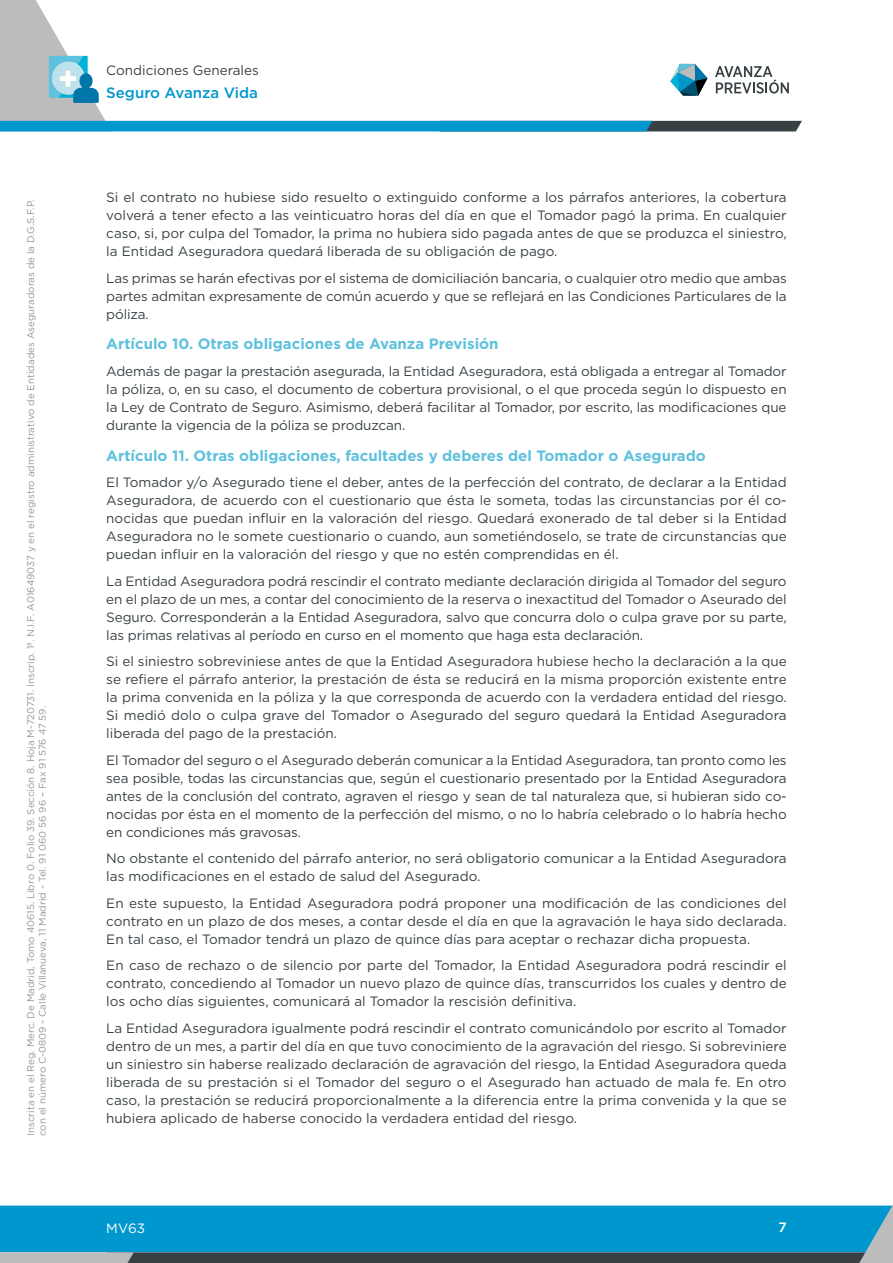
<style>
.page{position:relative;width:893px;height:1263px;background:#fff}
.page>*{position:absolute;margin:0;border:0;box-sizing:border-box;transform-origin:0 0}
.t1{font:700 15px "Gotham";color:#5ec1de}
.t2{font:500 15px "Gotham";color:#0097cc}
.t3{font:13.5px/18px "Gotham";color:#384044;text-align:justify}
.t4{font:13.5px "Gotham";color:#fff}
.t5{font:500 13.5px "Gotham";color:#fff}
.t6{font:9.75px/11.7px "Gotham";color:#92979b}
</style>
<div class="page">
<svg style="left:0;top:1205px;width:893px;height:58px;background:#148db9"></svg>
<svg style="left:0;top:0;width:802px;height:131px"></svg>
<p class="t3" style="left:106px;top:61px;width:154px">Condiciones Generales</p>
<p class="t2" style="left:106px;top:83px;width:153px">Seguro Avanza Vida</p>
<p class="t6" style="left:25px;top:1136px;width:938px;rotate:-90deg">Inscrita en el Reg. Merc. De Madrid, Tomo 40615. Libro 0. Folio 39. Sección 8. Hoja M-720731. Inscrip. 1ª. N.I.F. A01649037 y en el registro administrativo de Entidades Aseguradoras de la D.G.S.F.P. con el número C-0809 - Calle Villanueva, 11 Madrid - Tel. 91 060 56 96 – Fax 91 576 47 59.</p>
<p class="t3" style="left:106px;top:188px;width:682px">Si el contrato no hubiese sido resuelto o extinguido conforme a los párrafos anteriores, la cobertura volverá a tener efecto a las veinticuatro horas del día en que el Tomador pagó la prima. En cualquier caso, si, por culpa del Tomador, la prima no hubiera sido pagada antes de que se produzca el siniestro, la Entidad Aseguradora quedará liberada de su obligación de pago.</p>
<p class="t3" style="left:106px;top:269px;width:682px">Las primas se harán efectivas por el sistema de domiciliación bancaria, o cualquier otro medio que ambas partes admitan expresamente de común acuerdo y que se reflejará en las Condiciones Particulares de la póliza.</p>
<p class="t1" style="left:106px;top:334px;width:394px">Artículo 10. Otras obligaciones de Avanza Previsión</p>
<p class="t3" style="left:106px;top:362px;width:682px">Además de pagar la prestación asegurada, la Entidad Aseguradora, está obligada a entregar al Tomador la póliza, o, en su caso, el documento de cobertura provisional, o el que proceda según lo dispuesto en la Ley de Contrato de Seguro. Asimismo, deberá facilitar al Tomador, por escrito, las modificaciones que durante la vigencia de la póliza se produzcan.</p>
<p class="t1" style="left:106px;top:445px;width:601px">Artículo 11. Otras obligaciones, facultades y deberes del Tomador o Asegurado</p>
<p class="t3" style="left:106px;top:473px;width:682px">El Tomador y/o Asegurado tiene el deber, antes de la perfección del contrato, de declarar a la Entidad Aseguradora, de acuerdo con el cuestionario que ésta le someta, todas las circunstancias por él co&shy;nocidas que puedan influir en la valoración del riesgo. Quedará exonerado de tal deber si la Entidad Aseguradora no le somete cuestionario o cuando, aun sometiéndoselo, se trate de circunstancias que puedan influir en la valoración del riesgo y que no estén comprendidas en él.</p>
<p class="t3" style="left:106px;top:572px;width:682px">La Entidad Aseguradora podrá rescindir el contrato mediante declaración dirigida al Tomador del seguro en el plazo de un mes, a contar del conocimiento de la reserva o inexactitud del Tomador o Aseurado del Seguro. Corresponderán a la Entidad Aseguradora, salvo que concurra dolo o culpa grave por su parte, las primas relativas al período en curso en el momento que haga esta declaración.</p>
<p class="t3" style="left:106px;top:652px;width:682px">Si el siniestro sobreviniese antes de que la Entidad Aseguradora hubiese hecho la declaración a la que se refiere el párrafo anterior, la prestación de ésta se reducirá en la misma proporción existente entre la prima convenida en la póliza y la que corresponda de acuerdo con la verdadera entidad del riesgo.<br>Si medió dolo o culpa grave del Tomador o Asegurado del seguro quedará la Entidad Aseguradora liberada del pago de la prestación.</p>
<p class="t3" style="left:106px;top:751px;width:682px">El Tomador del seguro o el Asegurado deberán comunicar a la Entidad Aseguradora, tan pronto como les sea posible, todas las circunstancias que, según el cuestionario presentado por la Entidad Aseguradora antes de la conclusión del contrato, agraven el riesgo y sean de tal naturaleza que, si hubieran sido co&shy;nocidas por ésta en el momento de la perfección del mismo, o no lo habría celebrado o lo habría hecho en condiciones más gravosas.</p>
<p class="t3" style="left:106px;top:849px;width:682px">No obstante el contenido del párrafo anterior, no será obligatorio comunicar a la Entidad Aseguradora las modificaciones en el estado de salud del Asegurado.</p>
<p class="t3" style="left:106px;top:894px;width:682px">En este supuesto, la Entidad Aseguradora podrá proponer una modificación de las condiciones del contrato en un plazo de dos meses, a contar desde el día en que la agravación le haya sido declarada.<br>En tal caso, el Tomador tendrá un plazo de quince días para aceptar o rechazar dicha propuesta.</p>
<p class="t3" style="left:106px;top:956px;width:682px">En caso de rechazo o de silencio por parte del Tomador, la Entidad Aseguradora podrá rescindir el contrato, concediendo al Tomador un nuevo plazo de quince días, transcurridos los cuales y dentro de los ocho días siguientes, comunicará al Tomador la rescisión definitiva.</p>
<p class="t3" style="left:106px;top:1019px;width:682px">La Entidad Aseguradora igualmente podrá rescindir el contrato comunicándolo por escrito al Tomador dentro de un mes, a partir del día en que tuvo conocimiento de la agravación del riesgo. Si sobreviniere un siniestro sin haberse realizado declaración de agravación del riesgo, la Entidad Aseguradora queda liberada de su prestación si el Tomador del seguro o el Asegurado han actuado de mala fe. En otro caso, la prestación se reducirá proporcionalmente a la diferencia entre la prima convenida y la que se hubiera aplicado de haberse conocido la verdadera entidad del riesgo.</p>
<p class="t4" style="left:106px;top:1219px;width:40px">MV63</p>
<p class="t5" style="left:778px;top:1218px;width:10px">7</p>
</div>
